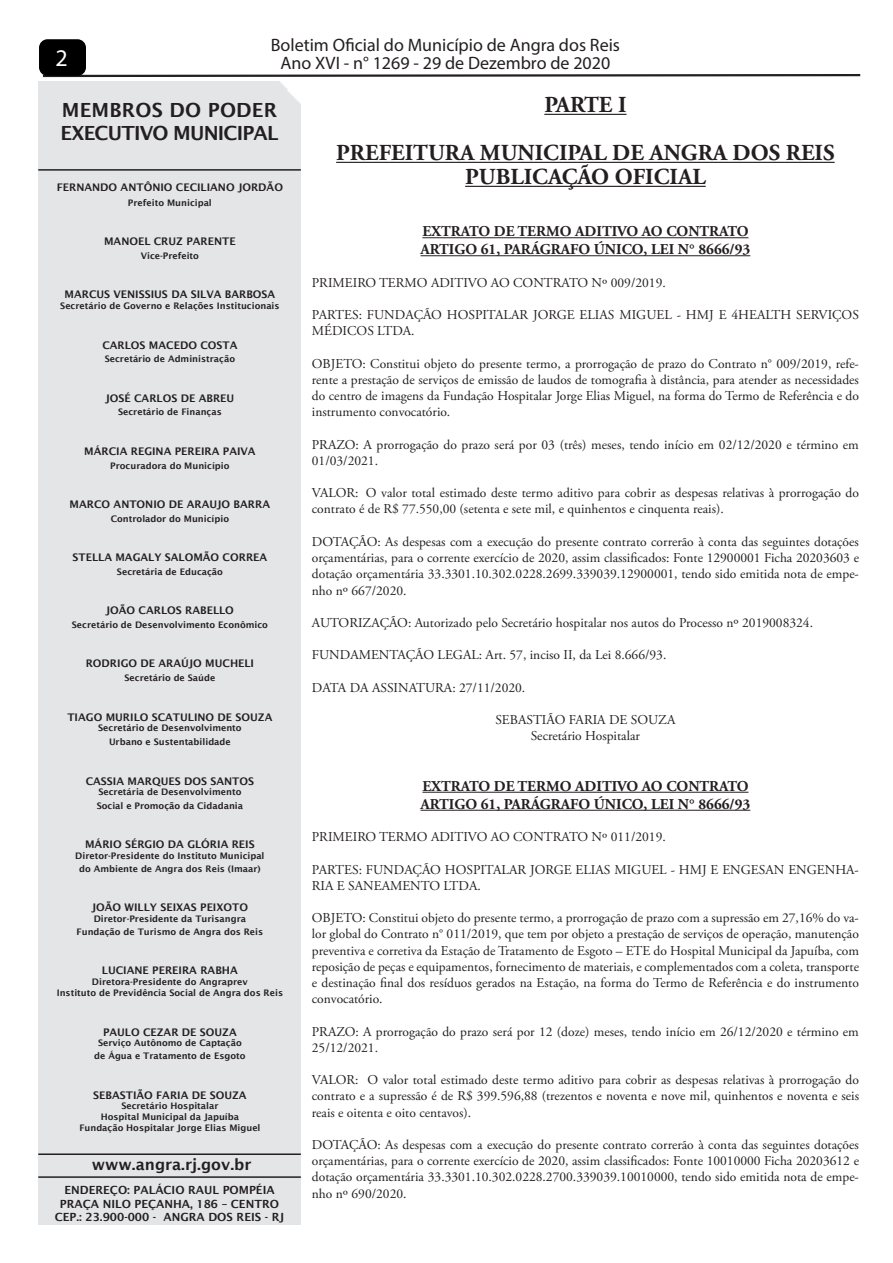
<style>
.page{position:relative;width:893px;height:1263px;background:#fff}
.page>*{position:absolute;margin:0;border:0;box-sizing:border-box;transform-origin:0 0}
.t1{font:24px "Myriad Pro";color:#fff}
.t2{font:700 22.95px/48px "Adobe Garamond Pro";color:#231f20;text-align:center}
.t3{font:600 19.5px/23.4px "Lucida Sans";letter-spacing:-.04em;color:#231f20}
.t4{font:18px/18px "Myriad Pro";color:#231f20;text-align:center}
.t5{font:600 15.45px "Lucida Sans";color:#231f20}
.t6{font:700 15px/18px "Adobe Garamond Pro";color:#231f20}
.t7{font:13.5px/16.2px "Adobe Garamond Pro";color:#231f20}
.t8{font:600 11.25px/13.5px "Lucida Sans";color:#231f20;text-align:center}
.t9{font:600 10.5px "Lucida Sans";color:#231f20}
.t10{font:600 9px/12.6px "Lucida Sans";color:#231f20;text-align:center}
</style>
<div class="page">
<svg style="left:42px;top:74px;width:819px;height:4px"></svg>
<div style="left:39px;top:39px;width:47px;height:37px;background:#000;border-radius:9px"></div>
<hr style="left:544px;top:114px;width:82px;height:1px;background:#231f20">
<hr style="left:336px;top:162px;width:499px;height:1px;background:#231f20">
<hr style="left:465px;top:186px;width:241px;height:1px;background:#231f20">
<hr style="left:422px;top:237px;width:326px;height:1px;background:#231f20">
<hr style="left:421px;top:255px;width:329px;height:1px;background:#231f20">
<hr style="left:422px;top:792px;width:326px;height:1px;background:#231f20">
<hr style="left:421px;top:810px;width:329px;height:1px;background:#231f20">
<hr style="left:38px;top:169px;width:263px;height:2px;background:#231f20">
<hr style="left:38px;top:1176px;width:263px;height:2px;background:#231f20">
<hr style="left:38px;top:1153px;width:263px;height:2px;background:#231f20">
<h3 class="t4" style="left:271px;top:36px;width:351px">Boletim Oficial do Município de Angra dos Reis<br>Ano XVI - n° 1269 - 29 de Dezembro de 2020</h3>
<h2 class="t2" style="left:336px;top:81px;width:500px">PARTE I<br>PREFEITURA MUNICIPAL DE ANGRA DOS REIS</h2>
<h2 class="t2" style="left:465px;top:153px;width:242px">PUBLICAÇÃO OFICIAL</h2>
<p class="t6" style="left:421px;top:223px;width:331px">EXTRATO DE TERMO ADITIVO AO CONTRATO<br>ARTIGO 61, PARÁGRAFO ÚNICO, LEI N° 8666/93</p>
<p class="t7" style="left:312px;top:275px;width:355px">PRIMEIRO TERMO ADITIVO AO CONTRATO Nº 009/2019.</p>
<p class="t7" style="left:312px;top:307px;width:549px">PARTES: FUNDAÇÃO HOSPITALAR JORGE ELIAS MIGUEL - HMJ E 4HEALTH SERVIÇOS<br>MÉDICOS LTDA.</p>
<p class="t7" style="left:312px;top:356px;width:549px;text-align:justify">OBJETO: Constitui objeto do presente termo, a prorrogação de prazo do Contrato n° 009/2019, refe&shy;rente a prestação de serviços de emissão de laudos de tomografia à distância, para atender as necessidades do centro de imagens da Fundação Hospitalar Jorge Elias Miguel, na forma do Termo de Referência e do instrumento convocatório.</p>
<p class="t7" style="left:312px;top:437px;width:548px">PRAZO: A prorrogação do prazo será por 03 (três) meses, tendo início em 02/12/2020 e término em<br>01/03/2021.</p>
<p class="t7" style="left:312px;top:485px;width:549px">VALOR: O valor total estimado deste termo aditivo para cobrir as despesas relativas à prorrogação do contrato é de R$ 77.550,00 (setenta e sete mil, e quinhentos e cinquenta reais).</p>
<p class="t7" style="left:312px;top:534px;width:549px;text-align:justify">DOTAÇÃO: As despesas com a execução do presente contrato correrão à conta das seguintes dotações orçamentárias, para o corrente exercício de 2020, assim classificados: Fonte 12900001 Ficha 20203603 e dotação orçamentária 33.3301.10.302.0228.2699.339039.12900001, tendo sido emitida nota de empe&shy;nho nº 667/2020.</p>
<p class="t7" style="left:312px;top:615px;width:503px">AUTORIZAÇÃO: Autorizado pelo Secretário hospitalar nos autos do Processo nº 2019008324.</p>
<p class="t7" style="left:312px;top:647px;width:356px">FUNDAMENTAÇÃO LEGAL: Art. 57, inciso II, da Lei 8.666/93.</p>
<p class="t7" style="left:312px;top:680px;width:215px">DATA DA ASSINATURA: 27/11/2020.</p>
<p class="t7" style="left:495px;top:712px;width:182px;text-align:center">SEBASTIÃO FARIA DE SOUZA<br>Secretário Hospitalar</p>
<p class="t6" style="left:421px;top:777px;width:331px">EXTRATO DE TERMO ADITIVO AO CONTRATO<br>ARTIGO 61, PARÁGRAFO ÚNICO, LEI N° 8666/93</p>
<p class="t7" style="left:312px;top:829px;width:355px">PRIMEIRO TERMO ADITIVO AO CONTRATO Nº 011/2019.</p>
<p class="t7" style="left:312px;top:862px;width:549px">PARTES: FUNDAÇÃO HOSPITALAR JORGE ELIAS MIGUEL - HMJ E ENGESAN ENGENHA-<br>RIA E SANEAMENTO LTDA.</p>
<p class="t7" style="left:312px;top:910px;width:549px;text-align:justify">OBJETO: Constitui objeto do presente termo, a prorrogação de prazo com a supressão em 27,16% do va&shy;lor global do Contrato n° 011/2019, que tem por objeto a prestação de serviços de operação, manutenção preventiva e corretiva da Estação de Tratamento de Esgoto – ETE do Hospital Municipal da Japuíba, com reposição de peças e equipamentos, fornecimento de materiais, e complementados com a coleta, transporte e destinação final dos resíduos gerados na Estação, na forma do Termo de Referência e do instrumento convocatório.</p>
<p class="t7" style="left:312px;top:1024px;width:548px">PRAZO: A prorrogação do prazo será por 12 (doze) meses, tendo início em 26/12/2020 e término em<br>25/12/2021.</p>
<p class="t7" style="left:312px;top:1072px;width:549px;text-align:justify">VALOR: O valor total estimado deste termo aditivo para cobrir as despesas relativas à prorrogação do contrato e a supressão é de R$ 399.596,88 (trezentos e noventa e nove mil, quinhentos e noventa e seis reais e oitenta e oito centavos).</p>
<p class="t7" style="left:312px;top:1137px;width:549px;text-align:justify">DOTAÇÃO: As despesas com a execução do presente contrato correrão à conta das seguintes dotações orçamentárias, para o corrente exercício de 2020, assim classificados: Fonte 10010000 Ficha 20203612 e dotação orçamentária 33.3301.10.302.0228.2700.339039.10010000, tendo sido emitida nota de empe&shy;nho nº 690/2020.</p>
<h1 class="t1" style="left:55px;top:43px;width:14px">2</h1>
<h3 class="t3" style="left:61px;top:98px;width:219px">MEMBROS DO PODER<br>EXECUTIVO MUNICIPAL</h3>
<p class="t9" style="left:57px;top:182px;width:228px">FERNANDO ANTÔNIO CECILIANO JORDÃO</p>
<p class="t10" style="left:128px;top:196px;width:85px">Prefeito Municipal</p>
<p class="t9" style="left:104px;top:236px;width:133px">MANOEL CRUZ PARENTE</p>
<p class="t10" style="left:141px;top:249px;width:60px">Vice-Prefeito</p>
<p class="t9" style="left:65px;top:289px;width:212px">MARCUS VENISSIUS DA SILVA BARBOSA</p>
<p class="t10" style="left:60px;top:300px;width:221px">Secretário de Governo e Relações Institucionais</p>
<p class="t9" style="left:102px;top:339px;width:136px">CARLOS MACEDO COSTA</p>
<p class="t10" style="left:105px;top:353px;width:132px">Secretário de Administração</p>
<p class="t9" style="left:105px;top:392px;width:130px">JOSÉ CARLOS DE ABREU</p>
<p class="t10" style="left:118px;top:406px;width:105px">Secretário de Finanças</p>
<p class="t9" style="left:84px;top:445px;width:173px">MÁRCIA REGINA PEREIRA PAIVA</p>
<p class="t10" style="left:110px;top:459px;width:121px">Procuradora do Município</p>
<p class="t9" style="left:70px;top:498px;width:202px">MARCO ANTONIO DE ARAUJO BARRA</p>
<p class="t10" style="left:111px;top:512px;width:120px">Controlador do Município</p>
<p class="t9" style="left:73px;top:551px;width:196px">STELLA MAGALY SALOMÃO CORREA</p>
<p class="t10" style="left:117px;top:565px;width:108px">Secretária de Educação</p>
<p class="t9" style="left:106px;top:605px;width:130px">JOÃO CARLOS RABELLO</p>
<p class="t10" style="left:72px;top:618px;width:198px">Secretário de Desenvolvimento Econômico</p>
<p class="t9" style="left:86px;top:658px;width:170px">RODRIGO DE ARAÚJO MUCHELI</p>
<p class="t10" style="left:125px;top:671px;width:92px">Secretário de Saúde</p>
<p class="t9" style="left:67px;top:711px;width:207px">TIAGO MURILO SCATULINO DE SOUZA</p>
<p class="t10" style="left:98px;top:721px;width:145px;line-height:13.5px">Secretário de Desenvolvimento<br>Urbano e Sustentabilidade</p>
<p class="t9" style="left:86px;top:775px;width:170px">CASSIA MARQUES DOS SANTOS</p>
<p class="t10" style="left:97px;top:785px;width:148px;line-height:13.5px;text-align:left">Secretária de Desenvolvimento<br>Social e Promoção da Cidadania</p>
<p class="t9" style="left:85px;top:839px;width:171px">MÁRIO SÉRGIO DA GLÓRIA REIS</p>
<p class="t10" style="left:75px;top:850px;width:191px">Diretor-Presidente do Instituto Municipal do Ambiente de Angra dos Reis (Imaar)</p>
<p class="t9" style="left:92px;top:902px;width:158px">JOÃO WILLY SEIXAS PEIXOTO</p>
<p class="t10" style="left:77px;top:913px;width:188px">Diretor-Presidente da Turisangra<br>Fundação de Turismo de Angra dos Reis</p>
<p class="t9" style="left:102px;top:965px;width:137px">LUCIANE PEREIRA RABHA</p>
<p class="t10" style="left:57px;top:976px;width:228px;line-height:10.8px">Diretora-Presidente do Angraprev<br>Instituto de Previdência Social de Angra dos Reis</p>
<p class="t9" style="left:103px;top:1026px;width:135px">PAULO CEZAR DE SOUZA</p>
<p class="t10" style="left:94px;top:1037px;width:153px">Serviço Autônomo de Captação de Água e Tratamento de Esgoto</p>
<p class="t9" style="left:93px;top:1089px;width:155px">SEBASTIÃO FARIA DE SOUZA</p>
<p class="t10" style="left:79px;top:1101px;width:183px;line-height:10.8px">Secretário Hospitalar<br>Hospital Municipal da Japuíba<br>Fundação Hospitalar Jorge Elias Miguel</p>
<p class="t5" style="left:92px;top:1156px;width:161px">www.angra.rj.gov.br</p>
<p class="t8" style="left:55px;top:1183px;width:231px">ENDEREÇO: PALÁCIO RAUL POMPÉIA<br>PRAÇA NILO PEÇANHA, 186 – CENTRO<br>CEP.: 23.900-000 - ANGRA DOS REIS - RJ</p>
</div>
